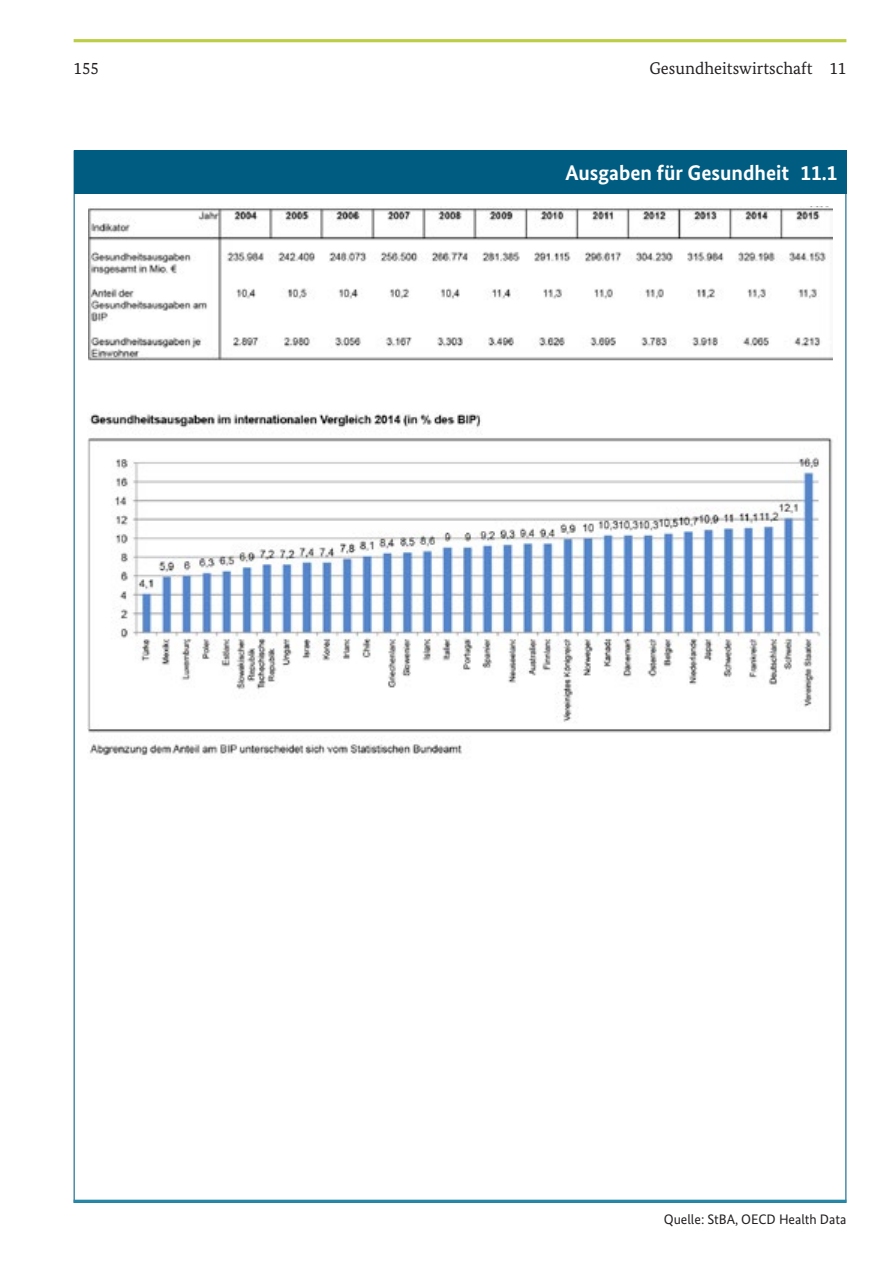
<style>
.page{position:relative;width:893px;height:1263px;background:#fff}
.page>*{position:absolute;margin:0;border:0;box-sizing:border-box;transform-origin:0 0}
.Tabelle_Headline_Bun{font:700 21.15px "Bundes Sans";color:#fff}
._08_Kolumnentitel_Bu{font:16.95px "Bundes Serif";color:#231f20}
.Quelle_rechts{font:13.8px "Bundes Sans";color:#231f20}
</style>
<div class="page">
<hr style="left:74px;top:39px;width:772px;height:3px;background:#bcce45">
<div style="left:74px;top:150px;width:772px;height:44px;background:#005c81"></div>
<hr style="left:74px;top:1200px;width:772px;height:3px;background:#2787a6">
<img style="left:87px;top:413px;width:746px;height:345px">
<img style="left:88px;top:206px;width:744px;height:155px">
<p class="_08_Kolumnentitel_Bu" style="left:74px;top:58px;width:27px">155</p>
<p class="_08_Kolumnentitel_Bu" style="left:649px;top:58px;width:199px">Gesundheitswirtschaft 11</p>
<p class="Tabelle_Headline_Bun" style="left:566px;top:160px;width:225px">Ausgaben für Gesundheit</p>
<p class="Tabelle_Headline_Bun" style="left:801px;top:160px;width:38px">11.1</p>
<p class="Quelle_rechts" style="left:664px;top:1210px;width:184px">Quelle: StBA, OECD Health Data</p>
</div>
